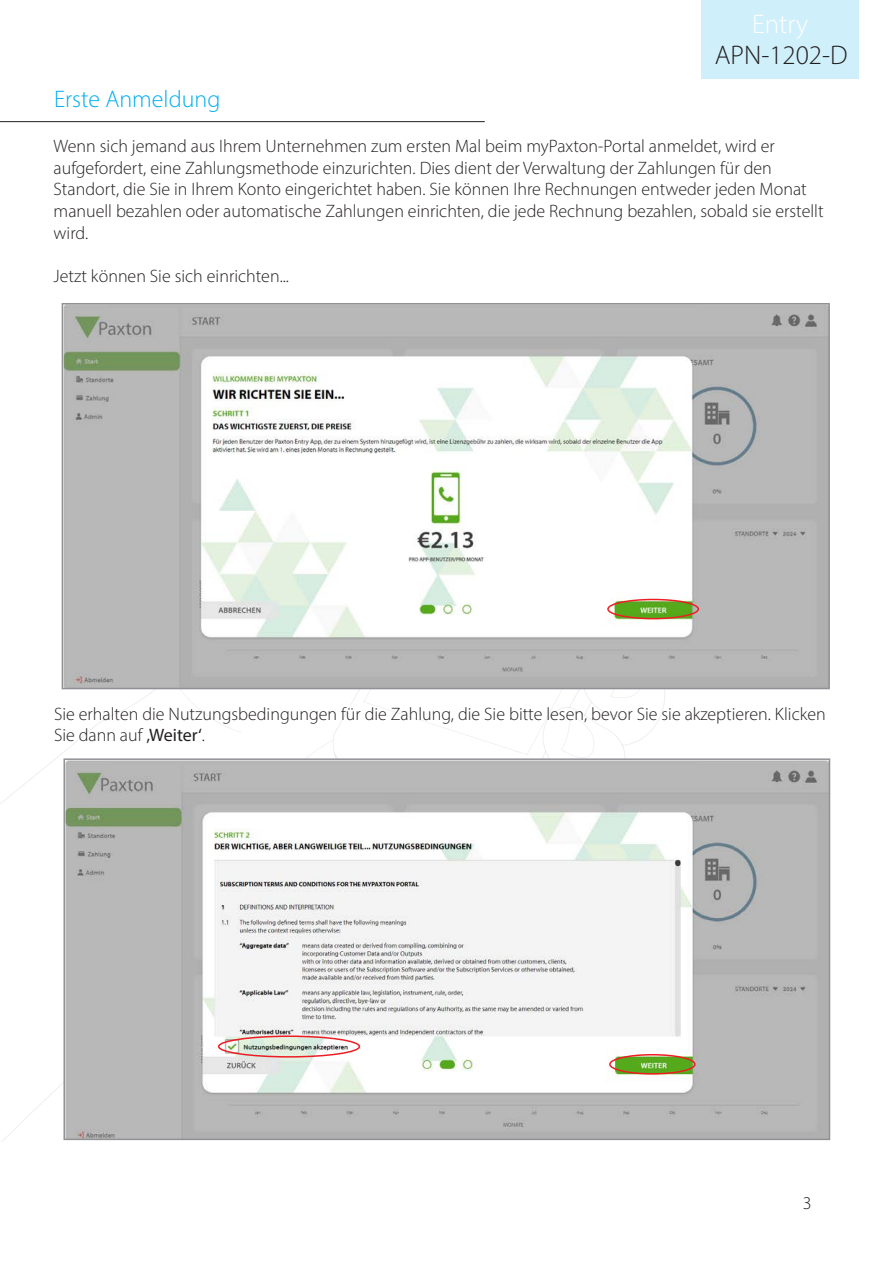
<style>
.page{position:relative;width:893px;height:1263px;background:#fff}
.page>*{position:absolute;margin:0;border:0;box-sizing:border-box;transform-origin:0 0}
.t1{font:300 27px "Myriad Pro";color:#231f20}
.t2{font:300 27px "Myriad Pro";color:#fff}
.Section_title{font:300 24px "Myriad Pro";color:#00aeef}
.Text_-_bold_title{font:300 18px/21.6px "Myriad Pro";color:#231f20}
.s1{font-weight:400}
</style>
<div class="page">
<div style="left:702px;top:0;width:157px;height:79px;background:#cfeffb"></div>
<hr style="left:0;top:121px;width:485px;height:1px;background:#231f20">
<img style="left:65px;top:306px;width:762px;height:380px">
<div style="left:62px;top:303px;width:768px;height:386px;border:2px solid #8f9194"></div>
<img style="left:66px;top:761px;width:761px;height:376px">
<div style="left:63px;top:758px;width:767px;height:382px;border:2px solid #8f9194"></div>
<div style="left:218px;top:1035px;width:142px;height:22px;border:2px solid #ee1d23;border-radius:50%"></div>
<div style="left:609px;top:1054px;width:87px;height:20px;border:2px solid #ee1d23;border-radius:50%"></div>
<div style="left:607px;top:599px;width:92px;height:20px;border:2px solid #ee1d23;border-radius:50%"></div>
<h1 class="t2" style="left:752px;top:8px;width:58px">Entry</h1>
<h1 class="t1" style="left:715px;top:39px;width:134px">APN-1202-D</h1>
<p class="Section_title" style="left:54px;top:84px;width:168px">Erste Anmeldung</p>
<p class="Text_-_bold_title" style="left:54px;top:135px;width:771px">Wenn sich jemand aus Ihrem Unternehmen zum ersten Mal beim myPaxton-Portal anmeldet, wird er aufgefordert, eine Zahlungsmethode einzurichten. Dies dient der Verwaltung der Zahlungen für den Standort, die Sie in Ihrem Konto eingerichtet haben. Sie können Ihre Rechnungen entweder jeden Monat manuell bezahlen oder automatische Zahlungen einrichten, die jede Rechnung bezahlen, sobald sie erstellt wird.</p>
<p class="Text_-_bold_title" style="left:54px;top:265px;width:237px">Jetzt können Sie sich einrichten...</p>
<p class="Text_-_bold_title" style="left:54px;top:703px;width:773px">Sie erhalten die Nutzungsbedingungen für die Zahlung, die Sie bitte lesen, bevor Sie sie akzeptieren. Klicken<br>Sie dann auf <span class="s1">‚Weiter‘</span>.</p>
<p class="Text_-_bold_title" style="left:803px;top:1192px;width:10px">3</p>
</div>
